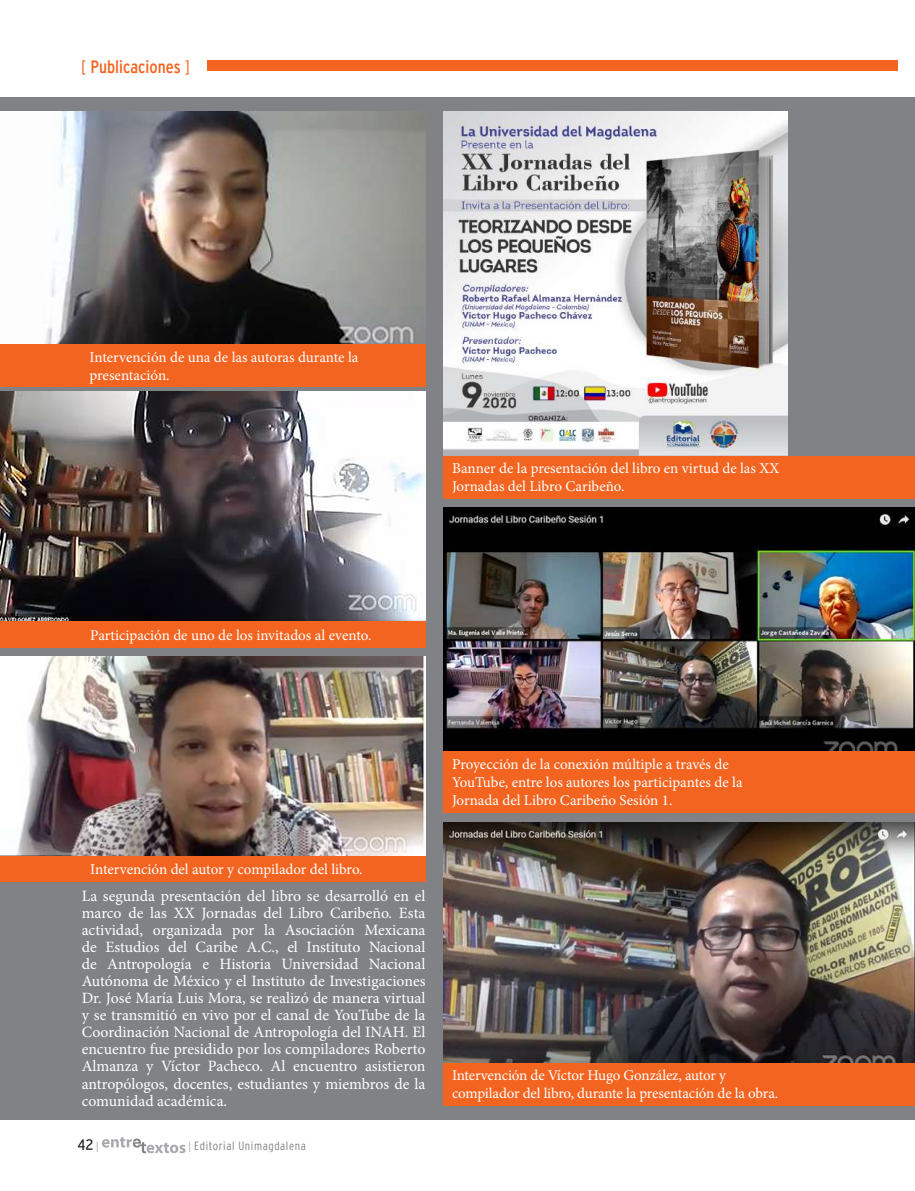
<style>
.page{position:relative;width:915px;height:1191px;background:#fff}
.page>*{position:absolute;margin:0;border:0;box-sizing:border-box;transform-origin:0 0}
.t1{font:18px "Interstate Cond Mono";color:#f36421}
.t2{font:15.75px/17px "Minion Pro";color:#fff;text-align:justify}
.t3{font:15px/18px "Minion Pro";letter-spacing:-.005em;color:#fff}
.t4{font:15px "Interstate Cond Mono";color:#231f20}
.t5{font:300 condensed 12px "Interstate";letter-spacing:.05em;color:#808285}
.s1{font-family:"Interstate";font-weight:300;font-stretch:condensed}
.s2{font-family:"Interstate Mono Lgt";font-size:10.5px;color:#a8a9ad}
.s3{font-family:"Interstate Mono Lgt";font-weight:400;font-stretch:normal;font-size:10.5px;color:#a8a9ad}
</style>
<div class="page">
<svg style="left:102px;top:1137px;width:83px;height:16px"></svg>
<div style="left:207px;top:60px;width:690px;height:11px;background:#f36421"></div>
<div style="left:0;top:97px;width:914px;height:1023px;background:#808285"></div>
<div style="left:0;top:855px;width:425px;height:27px;background:#f36421"></div>
<img style="left:0;top:656px;width:425px;height:199px">
<div style="left:0;top:344px;width:425px;height:43px;background:#f36421"></div>
<img style="left:0;top:112px;width:425px;height:232px">
<div style="left:0;top:621px;width:425px;height:27px;background:#f36421"></div>
<img style="left:0;top:391px;width:425px;height:230px">
<div style="left:443px;top:456px;width:471px;height:42px;background:#f36421"></div>
<img style="left:443px;top:112px;width:344px;height:344px">
<div style="left:443px;top:751px;width:471px;height:62px;background:#f36421"></div>
<img style="left:443px;top:508px;width:471px;height:243px">
<div style="left:443px;top:1062px;width:471px;height:43px;background:#f36421"></div>
<img style="left:443px;top:822px;width:471px;height:240px">
<p class="t1" style="left:81px;top:57px;width:110px"><span class="s1">[</span> Publicaciones <span class="s1">]</span></p>
<p class="t3" style="left:90px;top:348px;width:270px">Intervención de una de las autoras durante la presentación.</p>
<p class="t3" style="left:452px;top:460px;width:329px">Banner de la presentación del libro en virtud de las XX<br>Jornadas del Libro Caribeño.</p>
<p class="t3" style="left:90px;top:626px;width:283px">Participación de uno de los invitados al evento.</p>
<p class="t3" style="left:90px;top:860px;width:274px">Intervención del autor y compilador del libro.</p>
<p class="t2" style="left:82px;top:888px;width:345px">La segunda presentación del libro se desarrolló en el marco de las XX Jornadas del Libro Caribeño. Esta actividad, organizada por la Asociación Mexicana de Estudios del Caribe A.C., el Instituto Nacional de Antropología e Historia Universidad Nacional Autónoma de México y el Instituto de Investigaciones Dr. José María Luis Mora, se realizó de manera virtual y se transmitió en vivo por el canal de YouTube de la Coordinación Nacional de Antropología del INAH. El encuentro fue presidido por los compiladores Roberto Almanza y Víctor Pacheco. Al encuentro asistieron antropólogos, docentes, estudiantes y miembros de la comunidad académica.</p>
<p class="t4" style="left:77px;top:1136px;width:23px">42<span class="s2">|</span></p>
<p class="t5" style="left:188px;top:1139px;width:119px"><span class="s3">|</span> Editorial Unimagdalena</p>
<p class="t3" style="left:452px;top:755px;width:292px">Proyección de la conexión múltiple a través de<br>YouTube, entre los autores los participantes de la<br>Jornada del Libro Caribeño Sesión 1.</p>
<p class="t3" style="left:452px;top:1066px;width:327px">Intervención de Víctor Hugo González, autor y compilador del libro, durante la presentación de la obra.</p>
</div>
